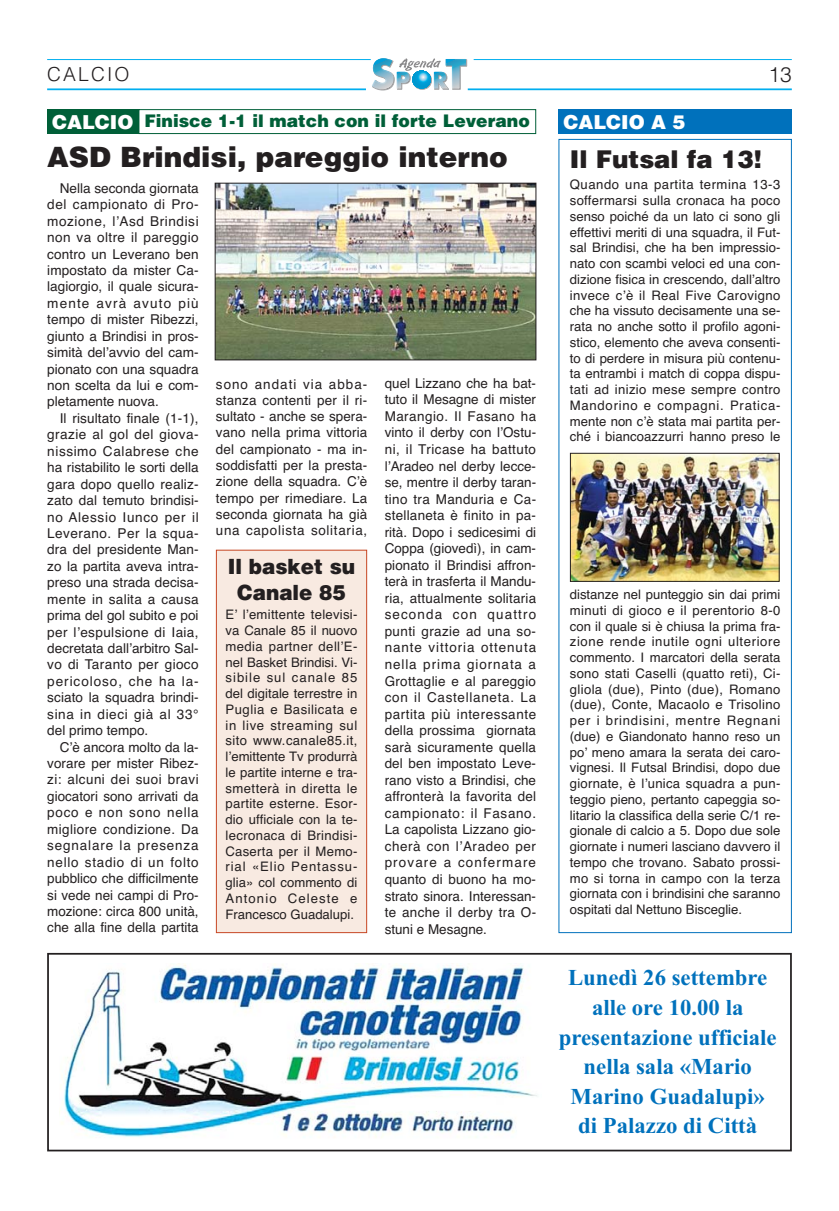
<style>
.page{position:relative;width:839px;height:1211px;background:#fff}
.page>*{position:absolute;margin:0;border:0;box-sizing:border-box;transform-origin:0 0}
.t1{font:900 28px "Helvetica";color:#231f20}
.t2{font:900 24.5px "Helvetica";color:#231f20}
.t3{font:700 22.75px/29.6px "Times New Roman";color:#0071bc;text-align:center}
.t4{font:900 21px/25.2px "Helvetica";color:#231f20;text-align:center;scale:.95 1}
.t5{font:300 21px "Helvetica";color:#231f20}
.t6{font:900 19.25px "Helvetica";color:#fff}
.t7{font:300 19.25px "Helvetica";letter-spacing:.11em;color:#231f20}
.t8{font:900 17.32px "Helvetica";color:#005f38}
.t9{font:13.65px/16.4px "Helvetica";color:#231f20;text-align:justify}
.t10{font:13.12px/15.8px "Helvetica";color:#231f20;text-align:justify}
.s1{font-size:19.25px;color:#fff}
</style>
<div class="page">
<hr style="left:467px;top:88px;width:324px;height:2px;background:#00aeef">
<hr style="left:47px;top:88px;width:319px;height:2px;background:#00aeef">
<hr style="left:473px;top:59px;width:318px;height:1px;background:#00aeef">
<hr style="left:47px;top:59px;width:323px;height:1px;background:#00aeef">
<svg style="left:372px;top:58px;width:95px;height:32px"></svg>
<div style="left:217px;top:550px;width:149px;height:382px;background:#f8eae1"></div>
<div style="left:216px;top:549px;width:151px;height:384px;border:1px solid #c74623"></div>
<img style="left:217px;top:185px;width:317px;height:173px">
<div style="left:215px;top:183px;width:321px;height:177px;border:1px solid #231f20"></div>
<img style="left:572px;top:455px;width:205px;height:124px">
<div style="left:570px;top:453px;width:209px;height:128px;border:1px solid #231f20"></div>
<div style="left:558px;top:109px;width:233px;height:25px;background:#0071bc"></div>
<div style="left:47px;top:109px;width:93px;height:25px;background:#005f38"></div>
<div style="left:138px;top:109px;width:398px;height:25px;border:1px solid #005f38"></div>
<div style="left:47px;top:952px;width:744px;height:199px;border:2px solid #231f20"></div>
<img style="left:62px;top:963px;width:475px;height:175px">
<h3 class="t7" style="left:47px;top:67px;width:84px">CALCIO</h3>
<h3 class="t5" style="left:768px;top:66px;width:25px">13</h3>
<p class="t8" style="left:52px;top:115px;width:479px"><span class="s1">CALCIO</span> Finisce 1-1 il match con il forte Leverano</p>
<h3 class="t6" style="left:563px;top:115px;width:123px">CALCIO A 5</h3>
<h1 class="t1" style="left:47px;top:146px;width:462px">ASD Brindisi, pareggio interno</h1>
<p class="t9" style="left:47px;top:181px;width:153px;text-indent:12px">Nella seconda giornata del campionato di Pro&shy;mozione, lʼAsd Brindisi non va oltre il pareggio contro un Leverano ben impostato da mister Ca&shy;lagiorgio, il quale sicura&shy;mente avrà avuto più tempo di mister Ribezzi, giunto a Brindisi in pros&shy;simità delʼavvio del cam&shy;pionato con una squadra non scelta da lui e com&shy;pletamente nuova.</p>
<p class="t9" style="left:47px;top:411px;width:153px;text-indent:12px">Il risultato finale (1-1), grazie al gol del giova&shy;nissimo Calabrese che ha ristabilito le sorti della gara dopo quello realiz&shy;zato dal temuto brindisi&shy;no Alessio Iunco per il Leverano. Per la squa&shy;dra del presidente Man&shy;zo la partita aveva intra&shy;preso una strada decisa&shy;mente in salita a causa prima del gol subito e poi per lʼespulsione di Iaia, decretata dallʼarbitro Sal&shy;vo di Taranto per gioco pericoloso, che ha la&shy;sciato la squadra brindi&shy;sina in dieci già al 33° del primo tempo.</p>
<p class="t9" style="left:47px;top:740px;width:153px;text-indent:12px">Cʼè ancora molto da la&shy;vorare per mister Ribez&shy;zi: alcuni dei suoi bravi giocatori sono arrivati da poco e non sono nella migliore condizione. Da segnalare la presenza nello stadio di un folto pubblico che difficilmente si vede nei campi di Pro&shy;mozione: circa 800 unità, che alla fine della partita</p>
<p class="t9" style="left:384px;top:376px;width:153px">quel Lizzano che ha bat&shy;tuto il Mesagne di mister Marangio. Il Fasano ha vinto il derby con lʼOstu&shy;ni, il Tricase ha battuto lʼAradeo nel derby lecce&shy;se, mentre il derby taran&shy;tino tra Manduria e Ca&shy;stellaneta è finito in pa&shy;rità. Dopo i sedicesimi di Coppa (giovedì), in cam&shy;pionato il Brindisi affron&shy;terà in trasferta il Mandu&shy;ria, attualmente solitaria seconda con quattro punti grazie ad una so&shy;nante vittoria ottenuta nella prima giornata a Grottaglie e al pareggio con il Castellaneta. La partita più interessante della prossima giornata sarà sicuramente quella del ben impostato Leve&shy;rano visto a Brindisi, che affronterà la favorita del campionato: il Fasano.<br>La capolista Lizzano gio&shy;cherà con lʼAradeo per provare a confermare quanto di buono ha mo&shy;strato sinora. Interessan&shy;te anche il derby tra O&shy;stuni e Mesagne.</p>
<p class="t9" style="left:216px;top:377px;width:153px">sono andati via abba&shy;stanza contenti per il ri&shy;sultato - anche se spera&shy;vano nella prima vittoria del campionato - ma in&shy;soddisfatti per la presta&shy;zione della squadra. Cʼè tempo per rimediare. La seconda giornata ha già una capolista solitaria,</p>
<h3 class="t4" style="left:228px;top:556px;width:136px">Il basket su<br>Canale 85</h3>
<p class="t10" style="left:225px;top:608px;width:133px">Eʼ lʼemittente televisi&shy;va Canale 85 il nuovo media partner dellʼE&shy;nel Basket Brindisi. Vi&shy;sibile sul canale 85 del digitale terrestre in Puglia e Basilicata e in live streaming sul sito www.canale85.it, lʼemittente Tv produrrà le partite interne e tra&shy;smetterà in diretta le partite esterne. Esor&shy;dio ufficiale con la te&shy;lecronaca di Brindisi-Caserta per il Memo&shy;rial «Elio Pentassu&shy;glia» col commento di Antonio Celeste e Francesco Guadalupi.</p>
<h2 class="t2" style="left:569px;top:150px;width:193px">Il Futsal fa 13!</h2>
<p class="t10" style="left:569px;top:178px;width:212px">Quando una partita termina 13-3 soffermarsi sulla cronaca ha poco senso poiché da un lato ci sono gli effettivi meriti di una squadra, il Fut&shy;sal Brindisi, che ha ben impressio&shy;nato con scambi veloci ed una con&shy;dizione fisica in crescendo, dallʼaltro invece cʼè il Real Five Carovigno che ha vissuto decisamente una se&shy;rata no anche sotto il profilo agoni&shy;stico, elemento che aveva consenti&shy;to di perdere in misura più contenu&shy;ta entrambi i match di coppa dispu&shy;tati ad inizio mese sempre contro Mandorino e compagni. Pratica&shy;mente non cʼè stata mai partita per&shy;ché i biancoazzurri hanno preso le</p>
<p class="t10" style="left:569px;top:588px;width:212px">distanze nel punteggio sin dai primi minuti di gioco e il perentorio 8-0 con il quale si è chiusa la prima fra&shy;zione rende inutile ogni ulteriore commento. I marcatori della serata sono stati Caselli (quatto reti), Ci&shy;gliola (due), Pinto (due), Romano (due), Conte, Macaolo e Trisolino per i brindisini, mentre Regnani (due) e Giandonato hanno reso un poʼ meno amara la serata dei caro&shy;vignesi. Il Futsal Brindisi, dopo due giornate, è lʼunica squadra a pun&shy;teggio pieno, pertanto capeggia so&shy;litario la classifica della serie C/1 re&shy;gionale di calcio a 5. Dopo due sole giornate i numeri lasciano davvero il tempo che trovano. Sabato prossi&shy;mo si torna in campo con la terza giornata con i brindisini che saranno ospitati dal Nettuno Bisceglie.</p>
<h3 class="t3" style="left:558px;top:965px;width:219px">Lunedì 26 settembre alle ore 10.00 la presentazione ufficiale nella sala «Mario<br>Marino Guadalupi» di Palazzo di Città</h3>
</div>
